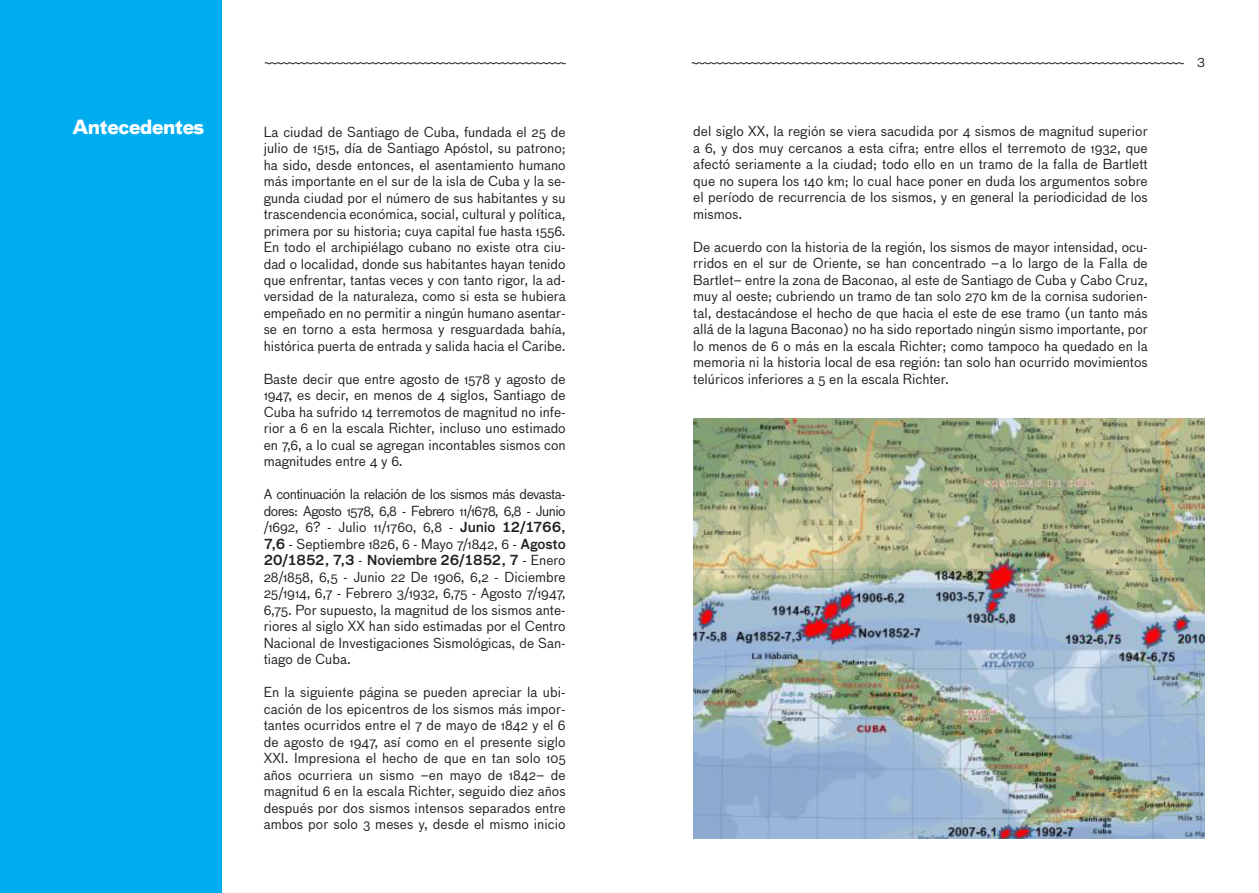
<style>
.page{position:relative;width:1259px;height:893px;background:#fff}
.page>*{position:absolute;margin:0;border:0;box-sizing:border-box;transform-origin:0 0}
.t1{font:700 18.9px "Bau LF";letter-spacing:-.02em;color:#fff}
.t2{font:13.5px/16.5px "Bau";color:#231f20;text-align:justify}
.t3{font:500 13.5px "Bau TF";letter-spacing:-.015em;color:#231f20}
.t4{font:12px "Bau LF";color:#231f20}
.s1{font-family:"Bau TF";font-weight:500}
.s2{font-family:"Bau";font-weight:400}
.s3{font-style:inherit}
</style>
<div class="page">
<svg style="left:691px;top:62px;width:493px;height:3px"></svg>
<img style="left:693px;top:417px;width:512px;height:422px">
<div style="left:0;top:0;width:221px;height:893px;background:#00aeef"></div>
<svg style="left:264px;top:62px;width:302px;height:3px"></svg>
<h1 class="t1" style="left:72px;top:114px;width:133px">Antecedentes</h1>
<p class="t2" style="left:264px;top:123px;width:303px">La ciudad de Santiago de Cuba, fundada el 25 de julio de 1515, día de Santiago Apóstol, su patrono; ha sido, desde entonces, el asentamiento humano más importante en el sur de la isla de Cuba y la se&shy;gunda ciudad por el número de sus habitantes y su trascendencia económica, social, cultural y política, primera por su historia; cuya capital fue hasta 1556.<br>En todo el archipiélago cubano no existe otra ciu&shy;dad o localidad, donde sus habitantes hayan tenido que enfrentar, tantas veces y con tanto rigor, la ad&shy;versidad de la naturaleza, como si esta se hubiera empeñado en no permitir a ningún humano asentar&shy;se en torno a esta hermosa y resguardada bahía, histórica puerta de entrada y salida hacia el Caribe.</p>
<p class="t2" style="left:264px;top:371px;width:303px">Baste decir que entre agosto de 1578 y agosto de 1947, es decir, en menos de 4 siglos, Santiago de Cuba ha sufrido 14 terremotos de magnitud no infe&shy;rior a 6 en la escala Richter, incluso uno estimado en 7,6, a lo cual se agregan incontables sismos con magnitudes entre 4 y 6.</p>
<p class="t2" style="left:264px;top:486px;width:303px">A continuación la relación de los sismos más devasta&shy;dores: Agosto 1578, 6,8 - Febrero 11/1678, 6,8 - Junio /1692, 6? - Julio 11/1760, 6,8 - <span class="s1">Junio 12/1766, 7,6</span> - Septiembre 1826, 6 - Mayo 7/1842, 6 - <span class="s1">Agosto</span></p>
<p class="t3" style="left:264px;top:552px;width:303px">20/1852, 7,3 <span class="s2">-</span> Noviembre 26/1852, 7 <span class="s2">- Enero</span></p>
<p class="t2" style="left:264px;top:569px;width:303px">28/1858, 6,5 - Junio 22 De 1906, 6,2 - Diciembre 25/1914, 6,7 - Febrero 3/1932, 6,75 - Agosto 7/1947, 6,75. Por supuesto, la magnitud de los sismos ante&shy;riores al siglo <span class="s3">XX</span> han sido estimadas por el Centro Nacional de Investigaciones Sismológicas, de San&shy;tiago de Cuba.</p>
<p class="t2" style="left:264px;top:684px;width:303px">En la siguiente página se pueden apreciar la ubi&shy;cación de los epicentros de los sismos más impor&shy;tantes ocurridos entre el 7 de mayo de 1842 y el 6 de agosto de 1947, así como en el presente siglo XXI. Impresiona el hecho de que en tan solo 105 años ocurriera un sismo –en mayo de 1842– de magnitud 6 en la escala Richter, seguido diez años después por dos sismos intensos separados entre ambos por solo 3 meses y, desde el mismo inicio</p>
<p class="t2" style="left:693px;top:123px;width:456px">del siglo XX, la región se viera sacudida por 4 sismos de magnitud superior a 6, y dos muy cercanos a esta cifra; entre ellos el terremoto de 1932, que afectó seriamente a la ciudad; todo ello en un tramo de la falla de Bartlett que no supera los 140 km; lo cual hace poner en duda los argumentos sobre el período de recurrencia de los sismos, y en general la periodicidad de los mismos.</p>
<p class="t2" style="left:693px;top:239px;width:456px">De acuerdo con la historia de la región, los sismos de mayor intensidad, ocu&shy;rridos en el sur de Oriente, se han concentrado –a lo largo de la Falla de Bartlet– entre la zona de Baconao, al este de Santiago de Cuba y Cabo Cruz, muy al oeste; cubriendo un tramo de tan solo 270 km de la cornisa sudorien&shy;tal, destacándose el hecho de que hacia el este de ese tramo (un tanto más allá de la laguna Baconao) no ha sido reportado ningún sismo importante, por lo menos de 6 o más en la escala Richter; como tampoco ha quedado en la memoria ni la historia local de esa región: tan solo han ocurrido movimientos telúricos inferiores a 5 en la escala Richter.</p>
<p class="t4" style="left:1197px;top:56px;width:9px">3</p>
</div>
